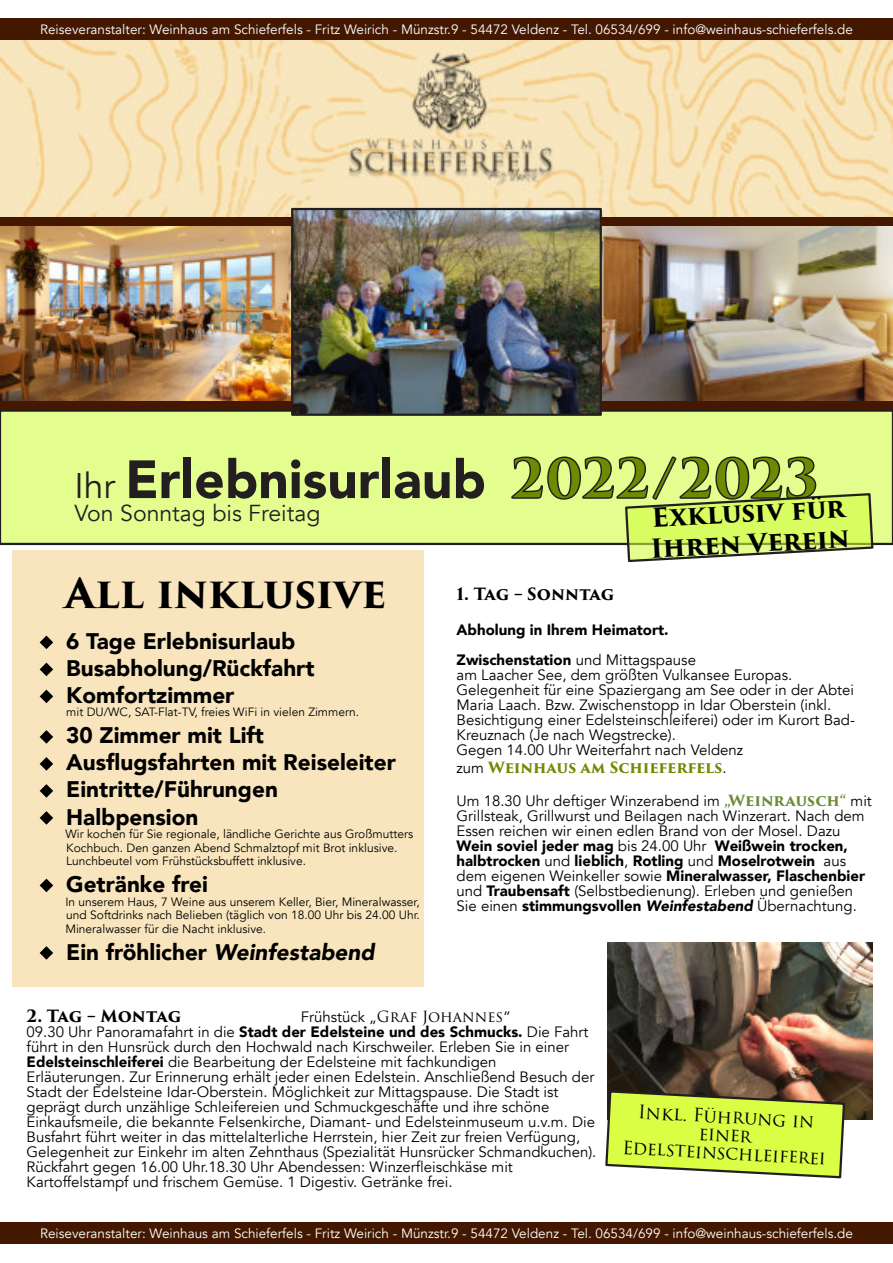
<style>
.page{position:relative;width:893px;height:1263px;background:#fff}
.page>*{position:absolute;margin:0;border:0;box-sizing:border-box;transform-origin:0 0}
.t1{font:900 53.25px "Avenir";color:#231f20}
.t2{font:700 40.5px "Trajan Pro 3";letter-spacing:-.01em;color:#000}
.t3{font:700 25.5px/30.6px "Trajan Pro 3";color:#000}
.t4{font:23.1px "Avenir";color:#231f20}
.t5{font:900 22.5px/27px "Avenir";color:#000}
.t6{font:18px/18px "Trajan Pro 3";color:#000;text-align:center}
.t7{font:700 16.5px "Trajan Pro 3";color:#000}
.t8{font:15px/15px "Avenir";color:#000}
.t9{font:900 15px/30px "Avenir";color:#000}
.t10{font:700 15px "Trajan Pro 3";letter-spacing:-.01em;color:#6c8b00}
.t11{font:15px "Trajan Pro 3";color:#000}
.t12{font:13.5px "Avenir";color:#fff}
.t13{font:12px/13.5px "Avenir";color:#000}
.s1{font-weight:400;font-size:35.4px}
.s2{font-family:"Trajan Pro 3";font-weight:700;color:#6c8b00}
.s3{font-style:italic}
.s4{font-weight:400}
.s5{font-family:"Avenir";font-weight:400;color:#000}
.s6{font-family:"Trajan Pro 3";font-weight:700;color:#6d8c3a}
.s7{font-weight:900}
.s8{font-weight:900;font-style:italic}
.s9{font-family:"Avenir"}
</style>
<div class="page">
<div style="left:0;top:1222px;width:893px;height:21px;background:#441800"></div>
<div style="left:0;top:217px;width:893px;height:9px;background:#441800"></div>
<div style="left:0;top:401px;width:893px;height:10px;background:#441800"></div>
<img style="left:0;top:40px;width:893px;height:177px">
<img style="left:0;top:226px;width:291px;height:175px">
<img style="left:602px;top:226px;width:291px;height:175px">
<div style="left:12px;top:550px;width:412px;height:437px;background:#f8e5bd"></div>
<svg style="left:40px;top:636px;width:13px;height:13px"></svg>
<svg style="left:40px;top:663px;width:13px;height:13px"></svg>
<svg style="left:40px;top:690px;width:13px;height:13px"></svg>
<svg style="left:40px;top:730px;width:13px;height:14px"></svg>
<svg style="left:40px;top:757px;width:13px;height:14px"></svg>
<svg style="left:40px;top:784px;width:13px;height:14px"></svg>
<svg style="left:40px;top:811px;width:13px;height:14px"></svg>
<svg style="left:40px;top:879px;width:13px;height:13px"></svg>
<svg style="left:40px;top:946px;width:13px;height:14px"></svg>
<div style="left:0;top:409px;width:893px;height:136px;background:#e4fd8f"></div>
<svg style="left:624px;top:492px;width:251px;height:71px;background:#cee976"></svg>
<img style="left:607px;top:942px;width:265px;height:177px">
<img style="left:294px;top:211px;width:305px;height:202px">
<div style="left:291px;top:208px;width:311px;height:208px;border:2px solid #231f20"></div>
<div style="left:0;top:19px;width:893px;height:21px;background:#441800"></div>
<svg style="left:605px;top:1089px;width:241px;height:90px;background:#c7e151"></svg>
<p class="t12" style="left:40px;top:21px;width:814px">Reiseveranstalter: Weinhaus am Schieferfels - Fritz Weirich - Münzstr.9 - 54472 Veldenz - Tel. 06534/699 - info@weinhaus-schieferfels.de</p>
<h1 class="t1" style="left:74px;top:445px;width:746px"><span class="s1">Ihr</span> Erlebnisurlaub <span class="s2">2022/2023</span></h1>
<h3 class="t4" style="left:74px;top:498px;width:247px">Von Sonntag bis Freitag</h3>
<h3 class="t3" style="left:648px;top:505px;width:201px;rotate:-3deg">Exklusiv für<br>Ihren Verein</h3>
<h2 class="t2" style="left:65px;top:578px;width:323px">All inklusive</h2>
<h3 class="t5" style="left:66px;top:628px;width:250px">6 Tage Erlebnisurlaub<br>Busabholung/Rückfahrt<br>Komfortzimmer</h3>
<p class="t13" style="left:66px;top:706px;width:295px">mit DU/WC, SAT-Flat-TV, freies WiFi in vielen Zimmern.</p>
<h3 class="t5" style="left:66px;top:723px;width:331px">30 Zimmer mit Lift<br>Ausflugsfahrten mit Reiseleiter<br>Eintritte/Führungen<br>Halbpension</h3>
<p class="t13" style="left:65px;top:827px;width:349px">Wir kochen für Sie regionale, ländliche Gerichte aus Großmutters<br>Kochbuch. Den ganzen Abend Schmalztopf mit Brot inklusive.<br>Lunchbeutel vom Frühstücksbuffett inklusive.</p>
<h3 class="t5" style="left:66px;top:871px;width:143px">Getränke frei</h3>
<p class="t13" style="left:65px;top:895px;width:356px;text-align:justify">In unserem Haus, 7 Weine aus unserem Keller, Bier, Mineralwasser, und Softdrinks nach Belieben (täglich von 18.00 Uhr bis 24.00 Uhr.<br>Mineralwasser für die Nacht inklusive.</p>
<h3 class="t5" style="left:66px;top:939px;width:310px">Ein fröhlicher <span class="s3">Weinfestabend</span></h3>
<p class="t7" style="left:457px;top:588px;width:160px">1. Tag – Sonntag</p>
<p class="t9" style="left:457px;top:615px;width:241px">Abholung in Ihrem Heimatort.<br>Zwischenstation <span class="s4">und Mittagspause</span></p>
<p class="t8" style="left:457px;top:667px;width:400px">am Laacher See, dem größten Vulkansee Europas.<br>Gelegenheit für eine Spaziergang am See oder in der Abtei Maria Laach. Bzw. Zwischenstopp in Idar Oberstein (inkl.<br>Besichtigung einer Edelsteinschleiferei) oder im Kurort Bad-Kreuznach (Je nach Wegstrecke).<br>Gegen 14.00 Uhr Weiterfahrt nach Veldenz</p>
<p class="t10" style="left:457px;top:762px;width:272px"><span class="s5">zum</span> Weinhaus am Schieferfels<span class="s5">.</span></p>
<p class="t8" style="left:457px;top:793px;width:417px">Um 18.30 Uhr deftiger Winzerabend im <span class="s6">„Weinrausch“</span> mit Grillsteak, Grillwurst und Beilagen nach Winzerart. Nach dem Essen reichen wir einen edlen Brand von der Mosel. Dazu <span class="s7">Wein soviel jeder mag</span> bis 24.00 Uhr <span class="s7">Weißwein trocken, halbtrocken</span> und <span class="s7">lieblich</span>, <span class="s7">Rotling</span> und <span class="s7">Moselrotwein</span> aus dem eigenen Weinkeller sowie <span class="s7">Mineralwasser, Flaschenbier </span>und <span class="s7">Traubensaft</span> (Selbstbedienung). Erleben und genießen Sie einen <span class="s7">stimmungsvollen</span> <span class="s8">Weinfestabend</span> Übernachtung.</p>
<p class="t7" style="left:27px;top:1009px;width:156px">2. Tag – Montag</p>
<p class="t11" style="left:301px;top:1010px;width:212px"><span class="s9">Frühstück „</span>GRAF JOHANNES<span class="s9">”</span></p>
<p class="t8" style="left:27px;top:1024px;width:571px">09.30 Uhr Panoramafahrt in die <span class="s7">Stadt der Edelsteine und des Schmucks.</span> Die Fahrt führt in den Hunsrück durch den Hochwald nach Kirschweiler. Erleben Sie in einer <span class="s7">Edelsteinschleiferei</span> die Bearbeitung der Edelsteine mit fachkundigen Erläuterungen. Zur Erinnerung erhält jeder einen Edelstein. Anschließend Besuch der Stadt der Edelsteine Idar-Oberstein. Möglichkeit zur Mittagspause. Die Stadt ist geprägt durch unzählige Schleifereien und Schmuckgeschäfte und ihre schöne Einkaufsmeile, die bekannte Felsenkirche, Diamant- und Edelsteinmuseum u.v.m. Die Busfahrt führt weiter in das mittelalterliche Herrstein, hier Zeit zur freien Verfügung, Gelegenheit zur Einkehr im alten Zehnthaus (Spezialität Hunsrücker Schmandkuchen).<br>Rückfahrt gegen 16.00 Uhr.18.30 Uhr Abendessen: Winzerfleischkäse mit Kartoffelstampf und frischem Gemüse. 1 Digestiv. Getränke frei.</p>
<p class="t6" style="left:625px;top:1104px;width:205px;rotate:3deg">INKL. FÜHRUNG IN<br>EINER<br>EDELSTEINSCHLEIFEREI</p>
<p class="t12" style="left:40px;top:1224px;width:814px">Reiseveranstalter: Weinhaus am Schieferfels - Fritz Weirich - Münzstr.9 - 54472 Veldenz - Tel. 06534/699 - info@weinhaus-schieferfels.de</p>
</div>
